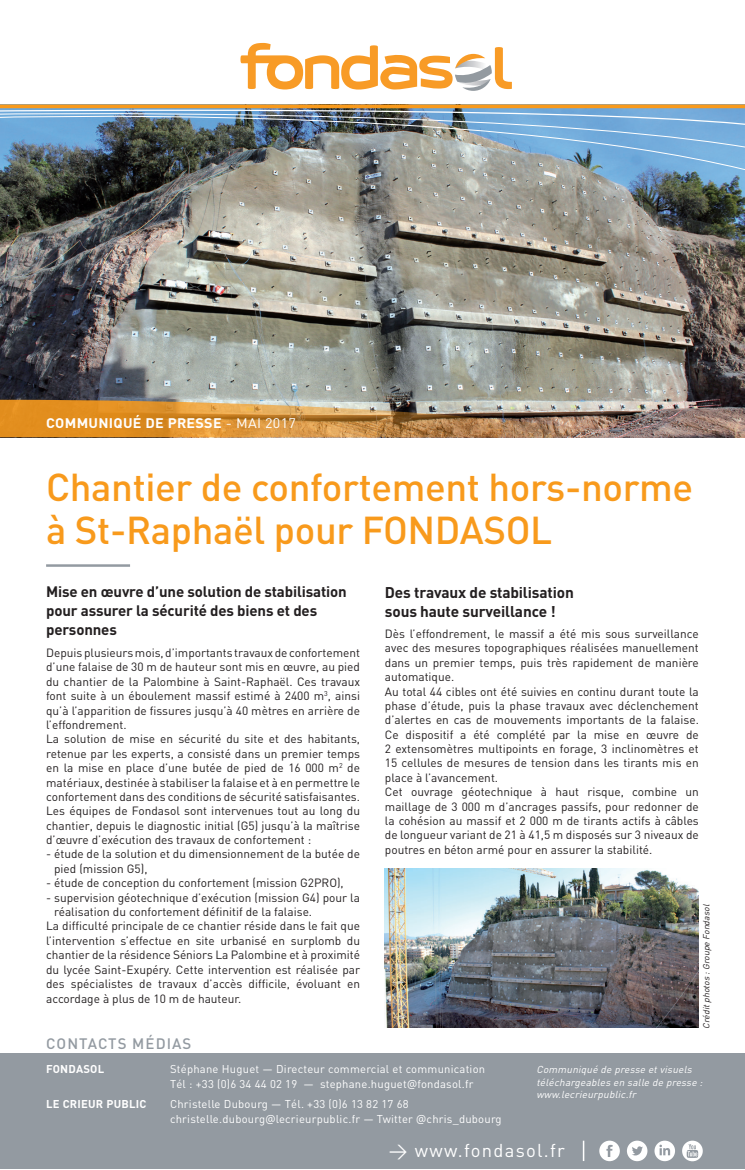
<style>
.page{position:relative;width:745px;height:1170px;background:#fff}
.page>*{position:absolute;margin:0;border:0;box-sizing:border-box;transform-origin:0 0}
.t1{font:500 38.38px/42.6px "DIN Pro";letter-spacing:-.01em;color:#f89a1c}
.t2{font:18.38px "DIN";letter-spacing:.07em;color:#fff}
.t3{font:700 15.38px "DIN";letter-spacing:-.01em;color:#231f20}
.t4{font:700 15px/18.8px "DIN";letter-spacing:-.01em;color:#231f20}
.t5{font:500 15px "DIN";letter-spacing:.07em;color:#939aa1}
.t6{font:700 13.75px "DIN";letter-spacing:.02em;color:#fff;scale:1.04 1}
.t7{font:11.88px/14.4px "DIN";color:#231f20;text-align:justify}
.t8{font:11.25px/15px "DIN";letter-spacing:.02em;color:#fff}
.t9{font:700 11.25px "DIN";letter-spacing:.02em;color:#fff}
.t10{font:italic 10px "DIN";color:#fff}
.t11{font:italic 8.75px "DIN";color:#231f20}
.s1{font-weight:400}
.s2{font-family:"Open Sans"}
</style>
<div class="page">
<img style="left:0;top:170px;width:744px;height:230px">
<hr style="left:46px;top:564px;width:84px;height:2px;background:#939aa1">
<svg style="left:240px;top:43px;width:271px;height:48px"></svg>
<img style="left:0;top:400px;width:744px;height:37px">
<img style="left:0;top:104px;width:744px;height:66px">
<div style="left:0;top:1053px;width:744px;height:115px;background:#939aa1"></div>
<hr style="left:582px;top:1140px;width:2px;height:20px;background:#fff">
<svg style="left:599px;top:1140px;width:20px;height:20px"></svg>
<svg style="left:627px;top:1140px;width:20px;height:20px"></svg>
<svg style="left:654px;top:1140px;width:20px;height:20px"></svg>
<svg style="left:682px;top:1140px;width:20px;height:21px"></svg>
<img style="left:384px;top:868px;width:314px;height:158px">
<p class="t6" style="left:46px;top:414px;width:241px">COMMUNIQUÉ DE PRESSE <span class="s1">- MAI 2017</span></p>
<p class="t1" style="left:46px;top:464px;width:648px">Chantier de confortement hors-norme à St-Raphaël pour FONDASOL</p>
<p class="t4" style="left:46px;top:582px;width:302px">Mise en œuvre d’une solution de stabilisation pour assurer la sécurité des biens et des personnes</p>
<p class="t7" style="left:46px;top:645px;width:315px">Depuis plusieurs mois, d’importants travaux de confortement d’une falaise de 30 m de hauteur sont mis en œuvre, au pied du chantier de la Palombine à Saint-Raphaël. Ces travaux font suite à un éboulement massif estimé à 2400 m<sup>3</sup>, ainsi qu’à l’apparition de fissures jusqu’à 40 mètres en arrière de l’effondrement.</p>
<p class="t7" style="left:46px;top:731px;width:315px">La solution de mise en sécurité du site et des habitants, retenue par les experts, a consisté dans un premier temps en la mise en place d’une butée de pied de 16 000 m<sup>2</sup> de matériaux, destinée à stabiliser la falaise et à en permettre le confortement dans des conditions de sécurité satisfaisantes.</p>
<p class="t7" style="left:46px;top:803px;width:315px">Les équipes de Fondasol sont intervenues tout au long du chantier, depuis le diagnostic initial (G5) jusqu’à la maîtrise d’œuvre d’exécution des travaux de confortement :</p>
<p class="t7" style="left:54px;top:846px;width:307px;text-indent:-8px">- étude de la solution et du dimensionnement de la butée de pied (mission G5),</p>
<p class="t7" style="left:46px;top:875px;width:299px">- étude de conception du confortement (mission G2PRO),</p>
<p class="t7" style="left:54px;top:889px;width:307px;text-indent:-8px">- supervision géotechnique d’exécution (mission G4) pour la réalisation du confortement définitif de la falaise.</p>
<p class="t7" style="left:46px;top:918px;width:315px">La difficulté principale de ce chantier réside dans le fait que l’intervention s’effectue en site urbanisé en surplomb du chantier de la résidence Séniors La Palombine et à proximité du lycée Saint-Exupéry. Cette intervention est réalisée par des spécialistes de travaux d’accès difficile, évoluant en accordage à plus de 10 m de hauteur.</p>
<p class="t3" style="left:384px;top:582px;width:190px">Des travaux de stabilisation</p>
<p class="t3" style="left:384px;top:601px;width:172px">sous haute surveillance !</p>
<p class="t7" style="left:384px;top:626px;width:315px">Dès l’effondrement, le massif a été mis sous surveillance avec des mesures topographiques réalisées manuellement dans un premier temps, puis très rapidement de manière automatique.</p>
<p class="t7" style="left:384px;top:683px;width:315px">Au total 44 cibles ont été suivies en continu durant toute la phase d’étude, puis la phase travaux avec déclenchement d’alertes en cas de mouvements importants de la falaise.<br>Ce dispositif a été complété par la mise en œuvre de 2 extensomètres multipoints en forage, 3 inclinomètres et 15 cellules de mesures de tension dans les tirants mis en place à l’avancement.</p>
<p class="t7" style="left:384px;top:784px;width:315px">Cet ouvrage géotechnique à haut risque, combine un maillage de 3 000 m d’ancrages passifs, pour redonner de la cohésion au massif et 2 000 m de tirants actifs à câbles de longueur variant de 21 à 41,5 m disposés sur 3 niveaux de poutres en béton armé pour en assurer la stabilité.</p>
<p class="t11" style="left:700px;top:1028px;width:128px;rotate:-90deg">Créditp hotos :Groupe Fondasol</p>
<p class="t5" style="left:46px;top:1033px;width:147px">CONTACTS MÉDIAS</p>
<p class="t9" style="left:46px;top:1061px;width:60px">FONDASOL</p>
<p class="t8" style="left:170px;top:1060px;width:316px">Stéphane Huguet — Directeur commercial et communication</p>
<p class="t8" style="left:170px;top:1075px;width:305px">Tél : +33 (0)6 34 44 02 19 — stephane.huguet<span class="s2">@</span>fondasol.fr</p>
<p class="t9" style="left:46px;top:1096px;width:102px">LE CRIEUR PUBLIC</p>
<p class="t8" style="left:170px;top:1096px;width:333px">Christelle Dubourg — Tél. +33 (0)6 13 82 17 68 christelle.dubourg<span class="s2">@</span>lecrieurpublic.fr — Twitter <span class="s2">@</span>chris_dubourg</p>
<p class="t10" style="left:536px;top:1063px;width:159px">Communiqué de presse etvisuels</p>
<p class="t10" style="left:536px;top:1075px;width:170px">téléchargeables en salle de presse :</p>
<p class="t10" style="left:536px;top:1088px;width:104px">www.lecrieurpublic.fr</p>
<p class="t2" style="left:388px;top:1139px;width:178px">&gt; www.fondasol.fr</p>
</div>
